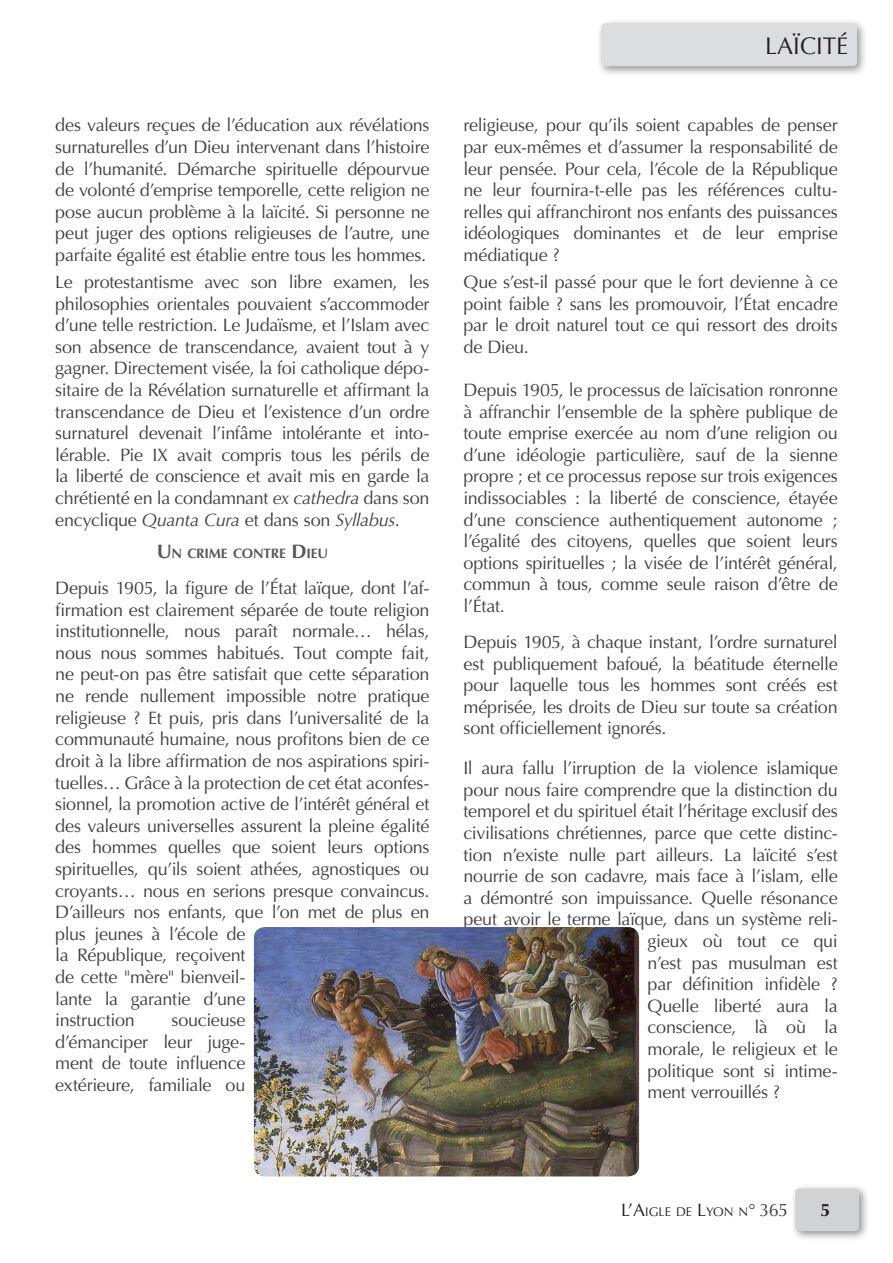
<style>
.page{position:relative;width:893px;height:1263px;background:#fff}
.page>*{position:absolute;margin:0;border:0;box-sizing:border-box;transform-origin:0 0}
.entête__rectangle_gr{font:24.15px "Optima";color:#231f20}
.corps{font:18px/21.6px "Optima";letter-spacing:-.015em;color:#3e3e3f;text-align:justify}
.t1{font:700 18px "Optima";color:#231f20}
.sous_titres{font:700 13.65px "Optima";letter-spacing:-.015em;color:#57585a}
.t2{font:12.6px "Optima";color:#231f20}
.s1{font-style:italic}
.s2{font-size:19.5px}
.s3{font-size:18px}
.s4{font-size:18px;color:#3e3e3f}
</style>
<div class="page">
<div style="left:790px;top:1183px;width:80px;height:59px;background:#231f20;opacity:.5"></div>
<div style="left:795px;top:1188px;width:64px;height:43px;background:#d1d2d4;border-radius:4px"></div>
<img style="left:254px;top:927px;width:385px;height:249px">
<div style="left:596px;top:18px;width:272px;height:59px;background:#231f20;opacity:.5"></div>
<div style="left:602px;top:24px;width:255px;height:42px;background:#dcdddf;border-radius:4px"></div>
<div style="left:602px;top:23px;width:255px;height:43px;border:1px solid #dcdddf;border-radius:4px"></div>
<p class="corps" style="left:55px;top:115px;width:376px">des valeurs reçues de l’éducation aux révélations surnaturelles d’un Dieu intervenant dans l’histoire de l’humanité. Démarche spirituelle dépourvue de volonté d’emprise temporelle, cette religion ne pose aucun problème à la laïcité. Si personne ne peut juger des options religieuses de l’autre, une parfaite égalité est établie entre tous les hommes.</p>
<p class="corps" style="left:55px;top:271px;width:376px">Le protestantisme avec son libre examen, les philosophies orientales pouvaient s’accommoder d’une telle restriction. Le Judaïsme, et l’Islam avec son absence de transcendance, avaient tout à y gagner. Directement visée, la foi catholique dépo&shy;sitaire de la Révélation surnaturelle et affirmant la transcendance de Dieu et l’existence d’un ordre surnaturel devenait l’infâme intolérante et into&shy;lérable. Pie IX avait compris tous les périls de la liberté de conscience et avait mis en garde la chrétienté en la condamnant <span class="s1">ex cathedra</span> dans son encyclique <span class="s1">Quanta Cura</span> et dans son <span class="s1">Syllabus</span>.</p>
<p class="sous_titres" style="left:157px;top:545px;width:173px"><span class="s2">U</span> N CRIME CONTRE <span class="s2">D</span> IEU</p>
<p class="corps" style="left:55px;top:577px;width:376px;text-align:left">Depuis 1905, la figure de l’État laïque, dont l’af&shy;firmation est clairement séparée de toute religion institutionnelle, nous paraît normale… hélas, nous nous sommes habitués. Tout compte fait, ne peut-on pas être satisfait que cette séparation ne rende nullement impossible notre pratique religieuse ? Et puis, pris dans l’universalité de la communauté humaine, nous profitons bien de ce droit à la libre affirmation de nos aspirations spiri&shy;tuelles… Grâce à la protection de cet état aconfes&shy;sionnel, la promotion active de l’intérêt général et des valeurs universelles assurent la pleine égalité des hommes quelles que soient leurs options spirituelles, qu’ils soient athées, agnostiques ou croyants… nous en serions presque convaincus.<br>D’ailleurs nos enfants, que l’on met de plus en plus jeunes à l’école de<br>la République, reçoivent<br>de cette "mère" bienveil-<br>lante la garantie d’une<br>instruction</p>
<p class="corps" style="left:55px;top:1009px;width:192px;text-indent:116px">soucieuse d’émanciper leur juge&shy;ment de toute influence extérieure, familiale ou</p>
<p class="entête__rectangle_gr" style="left:765px;top:32px;width:85px">LAÏCITÉ</p>
<p class="corps" style="left:463px;top:115px;width:376px">religieuse, pour qu’ils soient capables de penser par eux-mêmes et d’assumer la responsabilité de leur pensée. Pour cela, l’école de la République ne leur fournira-t-elle pas les références cultu&shy;relles qui affranchiront nos enfants des puissances idéologiques dominantes et de leur emprise médiatique ?</p>
<p class="corps" style="left:463px;top:271px;width:376px">Que s’est-il passé pour que le fort devienne à ce point faible ? sans les promouvoir, l’État encadre par le droit naturel tout ce qui ressort des droits de Dieu.</p>
<p class="corps" style="left:463px;top:379px;width:376px">Depuis 1905, le processus de laïcisation ronronne à affranchir l’ensemble de la sphère publique de toute emprise exercée au nom d’une religion ou d’une idéologie particulière, sauf de la sienne propre ; et ce processus repose sur trois exigences indissociables : la liberté de conscience, étayée d’une conscience authentiquement autonome ; l’égalité des citoyens, quelles que soient leurs options spirituelles ; la visée de l’intérêt général, commun à tous, comme seule raison d’être de l’État.</p>
<p class="corps" style="left:463px;top:631px;width:376px">Depuis 1905, à chaque instant, l’ordre surnaturel est publiquement bafoué, la béatitude éternelle pour laquelle tous les hommes sont créés est méprisée, les droits de Dieu sur toute sa création sont officiellement ignorés.</p>
<p class="corps" style="left:463px;top:757px;width:376px">Il aura fallu l’irruption de la violence islamique</p>
<p class="corps" style="left:463px;top:779px;width:376px">pour nous faire comprendre que la distinction du</p>
<p class="corps" style="left:463px;top:801px;width:376px">temporel et du spirituel était l’héritage exclusif des</p>
<p class="corps" style="left:463px;top:822px;width:376px">civilisations chrétiennes, parce que cette distinc-</p>
<p class="corps" style="left:463px;top:844px;width:376px">tion n’existe nulle part ailleurs. La laïcité s’est</p>
<p class="corps" style="left:463px;top:865px;width:376px">nourrie de son cadavre, mais face à l’islam, elle</p>
<p class="corps" style="left:463px;top:887px;width:376px">a démontré son impuissance. Quelle résonance</p>
<p class="corps" style="left:463px;top:909px;width:376px">peut avoir le terme laïque, dans un système reli-</p>
<p class="corps" style="left:648px;top:930px;width:192px">gieux où tout ce qui</p>
<p class="corps" style="left:648px;top:952px;width:192px">n’est pas musulman est</p>
<p class="corps" style="left:648px;top:973px;width:192px">par définition infidèle ?</p>
<p class="corps" style="left:648px;top:995px;width:192px">Quelle liberté aura la</p>
<p class="corps" style="left:648px;top:1017px;width:192px">conscience, là où la</p>
<p class="corps" style="left:648px;top:1038px;width:192px">morale, le religieux et le</p>
<p class="corps" style="left:648px;top:1060px;width:192px">politique sont si intime-</p>
<p class="corps" style="left:648px;top:1081px;width:134px">ment verrouillés ?</p>
<p class="t2" style="left:621px;top:1204px;width:169px"><span class="s3">L’A</span>IGLE DE <span class="s3">L</span>YON N<span class="s3">°</span> <span class="s4">365</span></p>
<p class="t1" style="left:821px;top:1199px;width:12px">5</p>
</div>
